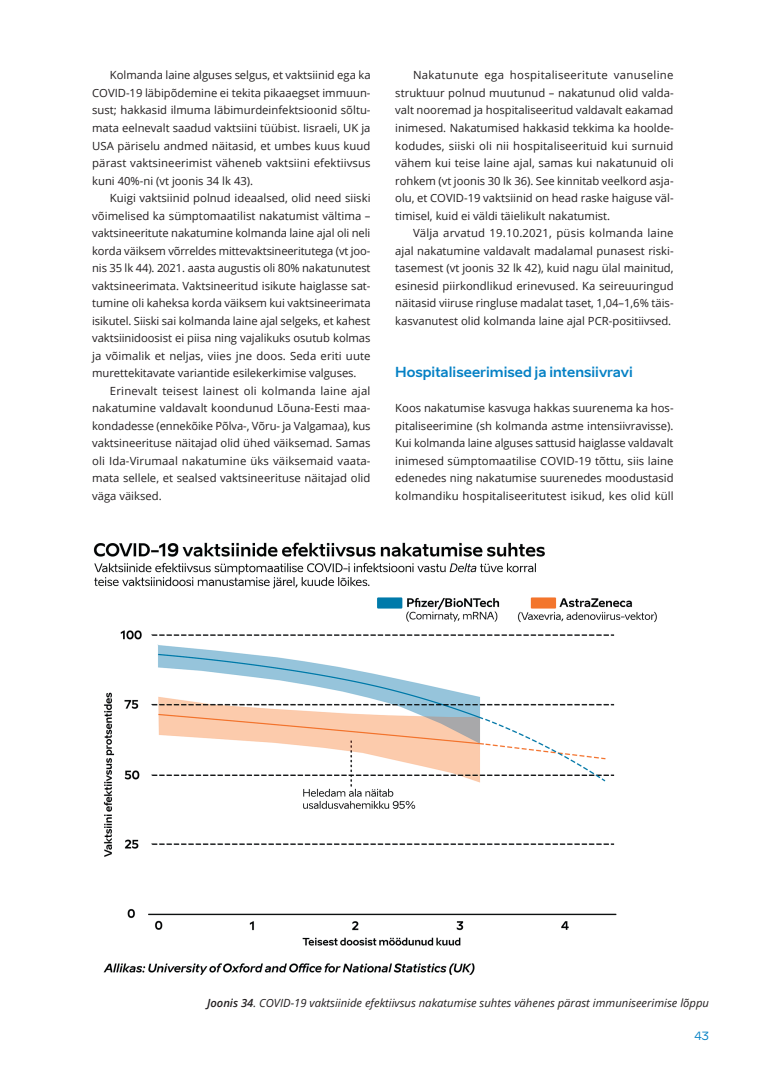
<style>
.page{position:relative;width:780px;height:1088px;background:#fff}
.page>*{position:absolute;margin:0;border:0;box-sizing:border-box;transform-origin:0 0}
.t1{font:700 13.75px "Aino";color:#0581c5}
.t2{font:11.25px/17.5px "Open Sans";color:#231f20;text-align:justify}
.t3{font:italic 11.25px "Open Sans";color:#231f20}
.t4{font:11.25px "Aino";color:#0581c5}
.s1{font-weight:600}
</style>
<div class="page">
<img style="left:93px;top:542px;width:564px;height:433px">
<p class="t2" style="left:92px;top:66px;width:280px;text-indent:18px">Kolmanda laine alguses selgus, et vaktsiinid ega ka COVID-19 läbipõdemine ei tekita pikaaegset immuun&shy;sust; hakkasid ilmuma läbimurdeinfektsioonid sõltu&shy;mata eelnevalt saadud vaktsiini tüübist. Iisraeli, UK ja USA päriselu andmed näitasid, et umbes kuus kuud pärast vaktsineerimist väheneb vaktsiini efektiivsus kuni 40%-ni (vt joonis 34 lk 43).</p>
<p class="t2" style="left:92px;top:189px;width:280px;text-indent:18px">Kuigi vaktsiinid polnud ideaalsed, olid need siiski võimelised ka sümptomaatilist nakatumist vältima – vaktsineeritute nakatumine kolmanda laine ajal oli neli korda väiksem võrreldes mittevaktsineeritutega (vt joo&shy;nis 35 lk 44). 2021. aasta augustis oli 80% nakatunutest vaktsineerimata. Vaktsineeritud isikute haiglasse sat&shy;tumine oli kaheksa korda väiksem kui vaktsineerimata isikutel. Siiski sai kolmanda laine ajal selgeks, et kahest vaktsiinidoosist ei piisa ning vajalikuks osutub kolmas ja võimalik et neljas, viies jne doos. Seda eriti uute murettekitavate variantide esilekerkimise valguses.</p>
<p class="t2" style="left:92px;top:381px;width:280px;text-indent:18px">Erinevalt teisest lainest oli kolmanda laine ajal nakatumine valdavalt koondunud Lõuna-Eesti maa&shy;kondadesse (ennekõike Põlva-, Võru- ja Valgamaa), kus vaktsineerituse näitajad olid ühed väiksemad. Samas oli Ida-Virumaal nakatumine üks väiksemaid vaata&shy;mata sellele, et sealsed vaktsineerituse näitajad olid väga väiksed.</p>
<p class="t2" style="left:395px;top:66px;width:280px;text-indent:18px">Nakatunute ega hospitaliseeritute vanuseline struktuur polnud muutunud – nakatunud olid valda&shy;valt nooremad ja hospitaliseeritud valdavalt eakamad inimesed. Nakatumised hakkasid tekkima ka hoolde&shy;kodudes, siiski oli nii hospitaliseerituid kui surnuid vähem kui teise laine ajal, samas kui nakatunuid oli rohkem (vt joonis 30 lk 36). See kinnitab veelkord asja&shy;olu, et COVID-19 vaktsiinid on head raske haiguse väl&shy;timisel, kuid ei väldi täielikult nakatumist.</p>
<p class="t2" style="left:395px;top:224px;width:280px;text-indent:18px">Välja arvatud 19.10.2021, püsis kolmanda laine ajal nakatumine valdavalt madalamal punasest riski&shy;tasemest (vt joonis 32 lk 42), kuid nagu ülal mainitud, esinesid piirkondlikud erinevused. Ka seireuuringud näitasid viiruse ringluse madalat taset, 1,04–1,6% täis&shy;kasvanutest olid kolmanda laine ajal PCR-positiivsed.</p>
<p class="t1" style="left:395px;top:363px;width:239px">Hospitaliseerimised ja intensiivravi</p>
<p class="t2" style="left:395px;top:399px;width:280px">Koos nakatumise kasvuga hakkas suurenema ka hos&shy;pitaliseerimine (sh kolmanda astme intensiivravisse).<br>Kui kolmanda laine alguses sattusid haiglasse valdavalt inimesed sümptomaatilise COVID-19 tõttu, siis laine edenedes ning nakatumise suurenedes moodustasid kolmandiku hospitaliseeritutest isikud, kes olid küll</p>
<p class="t3" style="left:207px;top:995px;width:503px"><span class="s1">Joonis 34</span>. COVID-19 vaktsiinide efektiivsus nakatumise suhtes vähenes pärast immuniseerimise lõppu</p>
<p class="t4" style="left:694px;top:1028px;width:16px">43</p>
</div>
